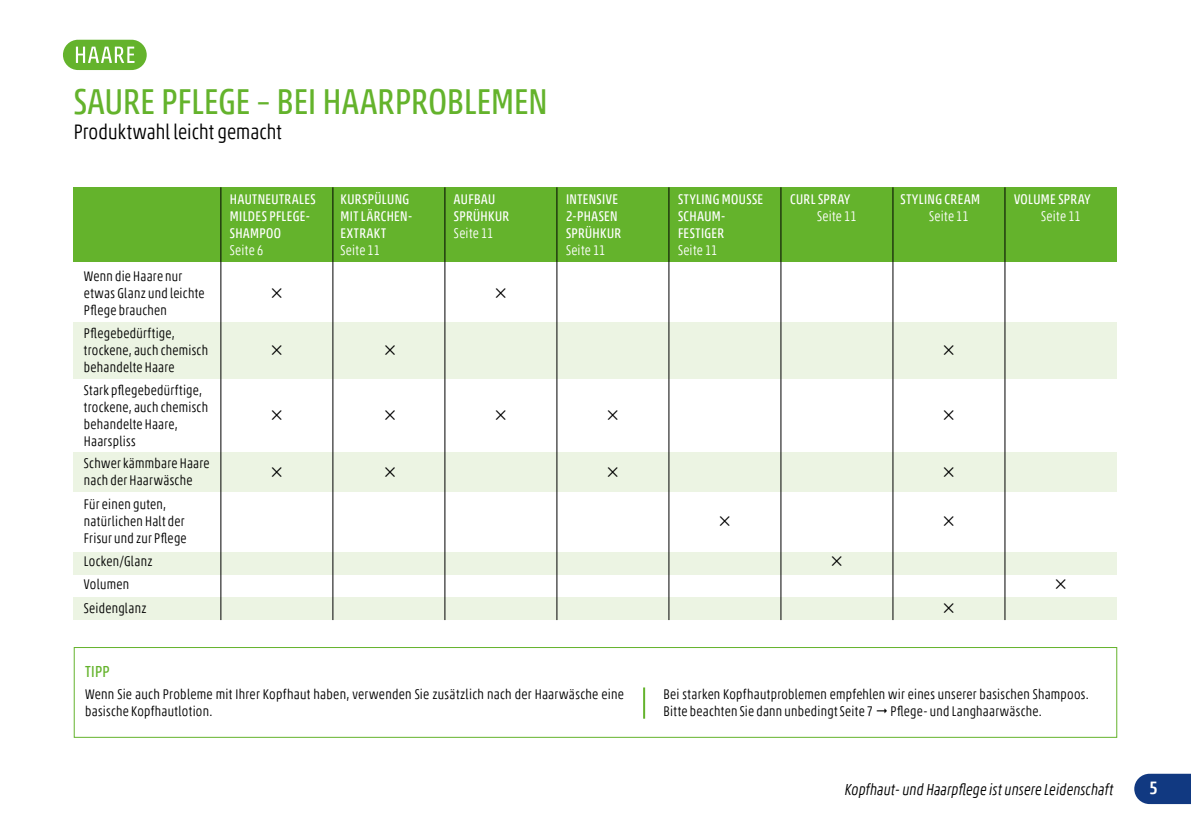
<style>
.page{position:relative;width:1191px;height:840px;background:#fff}
.page>*{position:absolute;margin:0;border:0;box-sizing:border-box;transform-origin:0 0}
.t1{font:condensed 36px "Akko Pro";letter-spacing:.005em;color:#64b32c}
.t2{font:300 condensed 21px "Akko Pro";letter-spacing:.005em;color:#000}
.t3{font:500 condensed 18px "Akko Pro";color:#fff}
.t4{font:italic 300 condensed 16px "Akko Pro";letter-spacing:.01em;color:#000}
.t5{font:condensed 16px "Akko Pro";color:#64b32c}
.t6{font:300 condensed 14px/17px "Akko Pro";letter-spacing:.02em;color:#000}
.t7{font:condensed 14px "Akko Pro";letter-spacing:.03em;color:#fff}
.t8{font:300 condensed 14px "Akko Pro";letter-spacing:.02em;color:#fff}
.t9{font:condensed 14px "Akko Pro";letter-spacing:.05em;color:#fff}
</style>
<div class="page">
<svg style="left:1134px;top:773px;width:57px;height:30px;background:#24498b"></svg>
<div style="left:74px;top:187px;width:1043px;height:75px;background:#64b32c"></div>
<div style="left:74px;top:322px;width:1043px;height:56px;background:#ecf4e3"></div>
<div style="left:74px;top:452px;width:1043px;height:40px;background:#ecf4e3"></div>
<div style="left:74px;top:551px;width:1043px;height:23px;background:#ecf4e3"></div>
<div style="left:74px;top:597px;width:1043px;height:22px;background:#ecf4e3"></div>
<hr style="left:1004px;top:187px;width:1px;height:432px;background:#000">
<hr style="left:892px;top:187px;width:1px;height:432px;background:#000">
<hr style="left:780px;top:187px;width:1px;height:432px;background:#000">
<hr style="left:668px;top:187px;width:1px;height:432px;background:#000">
<hr style="left:556px;top:187px;width:1px;height:432px;background:#000">
<hr style="left:444px;top:187px;width:1px;height:432px;background:#000">
<hr style="left:332px;top:187px;width:1px;height:432px;background:#000">
<hr style="left:220px;top:187px;width:1px;height:432px;background:#000">
<div style="left:74px;top:646px;width:1043px;height:91px;border:1px solid #64b32c"></div>
<hr style="left:643px;top:687px;width:2px;height:31px;background:#64b32c">
<svg style="left:63px;top:40px;width:84px;height:30px"></svg>
<h1 class="t1" style="left:74px;top:79px;width:475px">SAURE PFLEGE – BEI HAARPROBLEMEN</h1>
<h2 class="t2" style="left:74px;top:119px;width:210px">Produktwahl leicht gemacht</h2>
<p class="t6" style="left:84px;top:267px;width:122px">Wenn die Haare nur etwas Glanz und leichte</p>
<p class="t6" style="left:84px;top:299px;width:92px;line-height:22.6px">Pflege brauchen<br>Pflegebedürftige,</p>
<p class="t6" style="left:84px;top:341px;width:126px">trockene, auch chemisch</p>
<p class="t6" style="left:84px;top:355px;width:120px;line-height:22.6px">behandelte Haare<br>Stark pflegebedürftige,</p>
<p class="t6" style="left:84px;top:398px;width:126px">trockene, auch chemisch</p>
<p class="t6" style="left:84px;top:415px;width:95px">behandelte Haare,<br>Haarspliss</p>
<p class="t6" style="left:84px;top:454px;width:127px">Schwer kämmbare Haare nach der Haarwäsche</p>
<p class="t6" style="left:84px;top:496px;width:102px">Für einen guten, natürlichen Halt der</p>
<p class="t6" style="left:84px;top:527px;width:104px;line-height:23px">Frisur und zur Pflege<br>Locken/Glanz</p>
<p class="t6" style="left:84px;top:576px;width:47px">Volumen</p>
<p class="t6" style="left:84px;top:599px;width:64px">Seidenglanz</p>
<p class="t7" style="left:230px;top:190px;width:87px">HAUTNEUTRALES</p>
<p class="t7" style="left:340px;top:190px;width:70px">KURSPÜLUNG</p>
<p class="t7" style="left:454px;top:190px;width:43px">AUFBAU</p>
<p class="t7" style="left:566px;top:190px;width:53px">INTENSIVE</p>
<p class="t7" style="left:678px;top:190px;width:87px">STYLING MOUSSE</p>
<p class="t7" style="left:790px;top:190px;width:62px">CURL SPRAY</p>
<p class="t7" style="left:900px;top:190px;width:81px">STYLING CREAM</p>
<p class="t7" style="left:1014px;top:190px;width:78px">VOLUME SPRAY</p>
<p class="t7" style="left:230px;top:207px;width:82px">MILDES PFLEGE-</p>
<p class="t7" style="left:340px;top:207px;width:73px">MIT LÄRCHEN-</p>
<p class="t7" style="left:454px;top:207px;width:57px">SPRÜHKUR</p>
<p class="t7" style="left:566px;top:207px;width:53px">2-PHASEN</p>
<p class="t7" style="left:678px;top:207px;width:49px">SCHAUM-</p>
<p class="t8" style="left:817px;top:207px;width:41px">Seite 11</p>
<p class="t8" style="left:929px;top:207px;width:41px">Seite 11</p>
<p class="t8" style="left:1041px;top:207px;width:41px">Seite 11</p>
<p class="t7" style="left:230px;top:224px;width:53px">SHAMPOO</p>
<p class="t9" style="left:340px;top:224px;width:47px">EXTRAKT</p>
<p class="t8" style="left:454px;top:224px;width:41px">Seite 11</p>
<p class="t7" style="left:566px;top:224px;width:57px">SPRÜHKUR</p>
<p class="t7" style="left:678px;top:224px;width:48px">FESTIGER</p>
<p class="t8" style="left:230px;top:241px;width:35px">Seite 6</p>
<p class="t8" style="left:340px;top:241px;width:41px">Seite 11</p>
<p class="t8" style="left:566px;top:241px;width:41px">Seite 11</p>
<p class="t8" style="left:678px;top:241px;width:41px">Seite 11</p>
<p class="t5" style="left:85px;top:661px;width:26px">TIPP</p>
<p class="t6" style="left:85px;top:685px;width:540px">Wenn Sie auch Probleme mit Ihrer Kopfhaut haben, verwenden Sie zusätzlich nach der Haarwäsche eine basische Kopfhautlotion.</p>
<p class="t6" style="left:663px;top:685px;width:427px">Bei starken Kopfhautproblemen empfehlen wir eines unserer basischen Shampoos.<br>Bitte beachten Sie dann unbedingt Seite 7 Pflege- und Langhaarwäsche.</p>
<p class="t4" style="left:845px;top:779px;width:270px">Kopfhaut- und Haarpflege ist unsere Leidenschaft</p>
<p class="t3" style="left:1149px;top:776px;width:10px">5</p>
</div>
